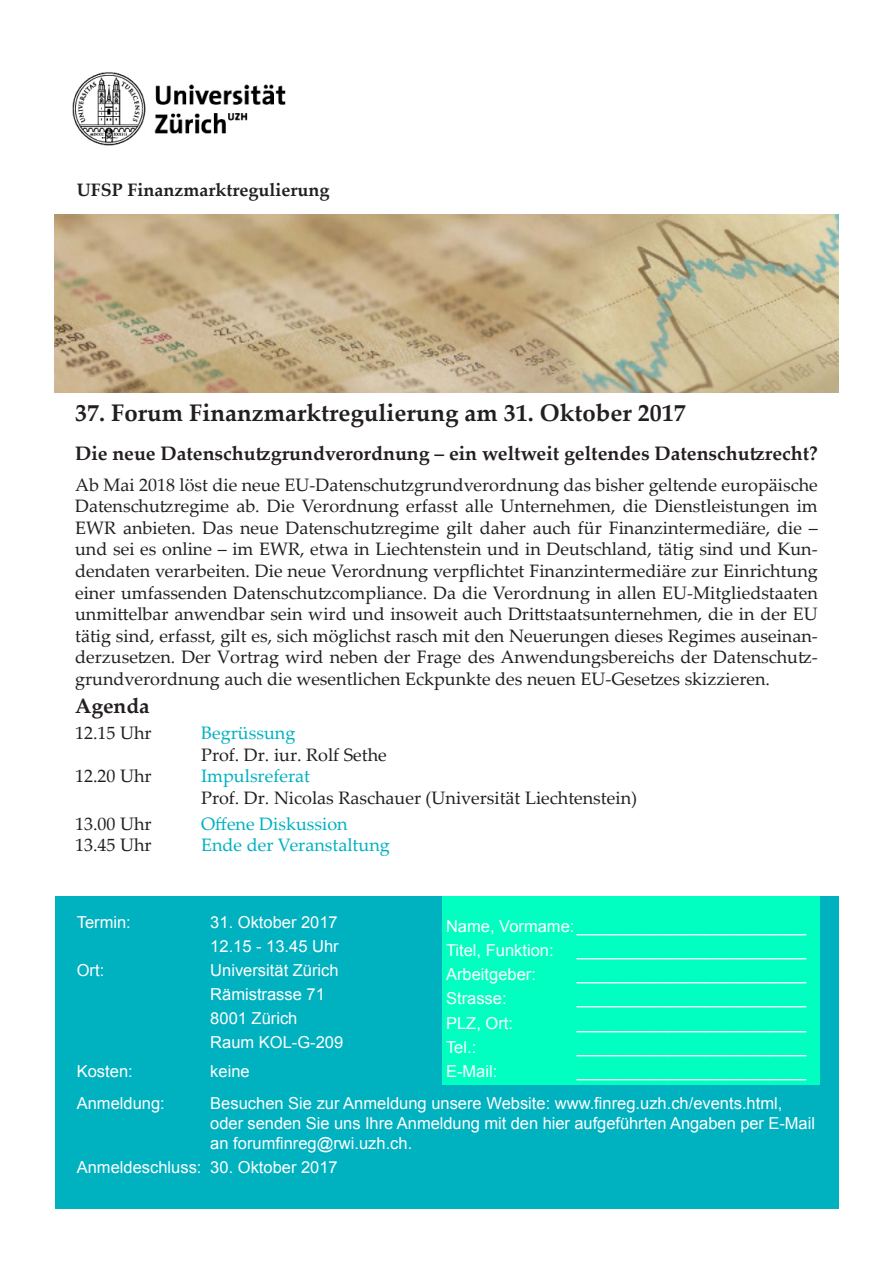
<style>
.page{position:relative;width:893px;height:1263px;background:#fff}
.page>*{position:absolute;margin:0;border:0;box-sizing:border-box;transform-origin:0 0}
.t1{font:700 24px "Palatino Linotype";color:#231f20}
.t2{font:700 21px "Palatino Linotype";color:#231f20}
.t3{font:700 19.5px "Palatino Linotype";color:#231f20}
.Absatzformat_1{font:18px/21.6px "Palatino Linotype";color:#231f20}
.Absatzformat_1-2{font:18px "Palatino Linotype";color:#00b1c0}
.t4{font:700 18px "Palatino Linotype";color:#231f20}
.Absatzformat_1-3{font:16.5px/19.8px "Arial";color:#fff}
.s1{color:#00b1c0}
</style>
<div class="page">
<img style="left:54px;top:214px;width:785px;height:178px">
<div style="left:56px;top:896px;width:783px;height:313px;background:#00b1c0"></div>
<img style="left:72px;top:72px;width:214px;height:74px">
<div style="left:442px;top:896px;width:377px;height:188px;background:#00ffc0"></div>
<p class="t4" style="left:77px;top:177px;width:254px">UFSP Finanzmarktregulierung</p>
<p class="t1" style="left:75px;top:396px;width:612px">37. Forum Finanzmarktregulierung am 31. Oktober 2017</p>
<p class="t3" style="left:75px;top:440px;width:744px">Die neue Datenschutzgrundverordnung – ein weltweit geltendes Datenschutzrecht?</p>
<p class="Absatzformat_1" style="left:75px;top:473px;width:744px;text-align:justify">Ab Mai 2018 löst die neue EU-Datenschutzgrundverordnung das bisher geltende europäische Datenschutzregime ab. Die Verordnung erfasst alle Unternehmen, die Dienstleistungen im EWR anbieten. Das neue Datenschutzregime gilt daher auch für Finanzintermediäre, die – und sei es online – im EWR, etwa in Liechtenstein und in Deutschland, tätig sind und Kun&shy;dendaten verarbeiten. Die neue Verordnung verpflichtet Finanzintermediäre zur Einrichtung einer umfassenden Datenschutzcompliance. Da die Verordnung in allen EU-Mitgliedstaaten unmittelbar anwendbar sein wird und insoweit auch Drittstaatsunternehmen, die in der EU tätig sind, erfasst, gilt es, sich möglichst rasch mit den Neuerungen dieses Regimes auseinan&shy;derzusetzen. Der Vortrag wird neben der Frage des Anwendungsbereichs der Datenschutz&shy;grundverordnung auch die wesentlichen Eckpunkte des neuen EU-Gesetzes skizzieren.</p>
<p class="t2" style="left:75px;top:691px;width:76px">Agenda</p>
<p class="Absatzformat_1" style="left:75px;top:721px;width:78px">12.15 Uhr</p>
<p class="Absatzformat_1" style="left:201px;top:721px;width:187px"><span class="s1">Begrüssung<br></span>Prof. Dr. iur. Rolf Sethe</p>
<p class="Absatzformat_1" style="left:75px;top:765px;width:78px">12.20 Uhr</p>
<p class="Absatzformat_1" style="left:201px;top:765px;width:437px"><span class="s1">Impulsreferat<br></span>Prof. Dr. Nicolas Raschauer (Universität Liechtenstein)</p>
<p class="Absatzformat_1" style="left:75px;top:812px;width:78px">13.00 Uhr</p>
<p class="Absatzformat_1-2" style="left:201px;top:811px;width:148px">Offene Diskussion</p>
<p class="Absatzformat_1" style="left:75px;top:834px;width:78px">13.45 Uhr</p>
<p class="Absatzformat_1-2" style="left:201px;top:832px;width:190px">Ende der Veranstaltung</p>
<p class="Absatzformat_1-3" style="left:77px;top:912px;width:56px">Termin:</p>
<p class="Absatzformat_1-3" style="left:210px;top:912px;width:129px">31. Oktober 2017</p>
<p class="Absatzformat_1-3" style="left:210px;top:936px;width:130px">12.15 - 13.45 Uhr</p>
<p class="Absatzformat_1-3" style="left:77px;top:961px;width:29px">Ort:</p>
<p class="Absatzformat_1-3" style="left:210px;top:961px;width:130px">Universität Zürich</p>
<p class="Absatzformat_1-3" style="left:210px;top:985px;width:116px">Rämistrasse 71</p>
<p class="Absatzformat_1-3" style="left:210px;top:1009px;width:89px">8001 Zürich</p>
<p class="Absatzformat_1-3" style="left:210px;top:1033px;width:134px">Raum KOL-G-209</p>
<p class="Absatzformat_1-3" style="left:77px;top:1061px;width:57px">Kosten:</p>
<p class="Absatzformat_1-3" style="left:210px;top:1061px;width:41px">keine</p>
<p class="Absatzformat_1-3" style="left:77px;top:1094px;width:90px">Anmeldung:</p>
<p class="Absatzformat_1-3" style="left:210px;top:1094px;width:606px">Besuchen Sie zur Anmeldung unsere Website: www.finreg.uzh.ch/events.html, oder senden Sie uns Ihre Anmeldung mit den hier aufgeführten Angaben per E-Mail an forumfinreg@rwi.uzh.ch.</p>
<p class="Absatzformat_1-3" style="left:77px;top:1157px;width:262px">Anmeldeschluss: 30. Oktober 2017</p>
<p class="Absatzformat_1-3" style="left:446px;top:917px;width:362px">Name, Vormame: _________________________</p>
<p class="Absatzformat_1-3" style="left:446px;top:941px;width:109px">Titel, Funktion:</p>
<p class="Absatzformat_1-3" style="left:577px;top:941px;width:231px">_________________________</p>
<p class="Absatzformat_1-3" style="left:446px;top:965px;width:91px">Arbeitgeber:</p>
<p class="Absatzformat_1-3" style="left:577px;top:965px;width:231px">_________________________</p>
<p class="Absatzformat_1-3" style="left:446px;top:989px;width:62px">Strasse:</p>
<p class="Absatzformat_1-3" style="left:577px;top:989px;width:231px">_________________________</p>
<p class="Absatzformat_1-3" style="left:446px;top:1013px;width:68px">PLZ, Ort:</p>
<p class="Absatzformat_1-3" style="left:577px;top:1013px;width:231px">_________________________</p>
<p class="Absatzformat_1-3" style="left:446px;top:1037px;width:32px">Tel.:</p>
<p class="Absatzformat_1-3" style="left:577px;top:1037px;width:231px">_________________________</p>
<p class="Absatzformat_1-3" style="left:446px;top:1061px;width:53px">E-Mail:</p>
<p class="Absatzformat_1-3" style="left:577px;top:1061px;width:231px">_________________________</p>
</div>
